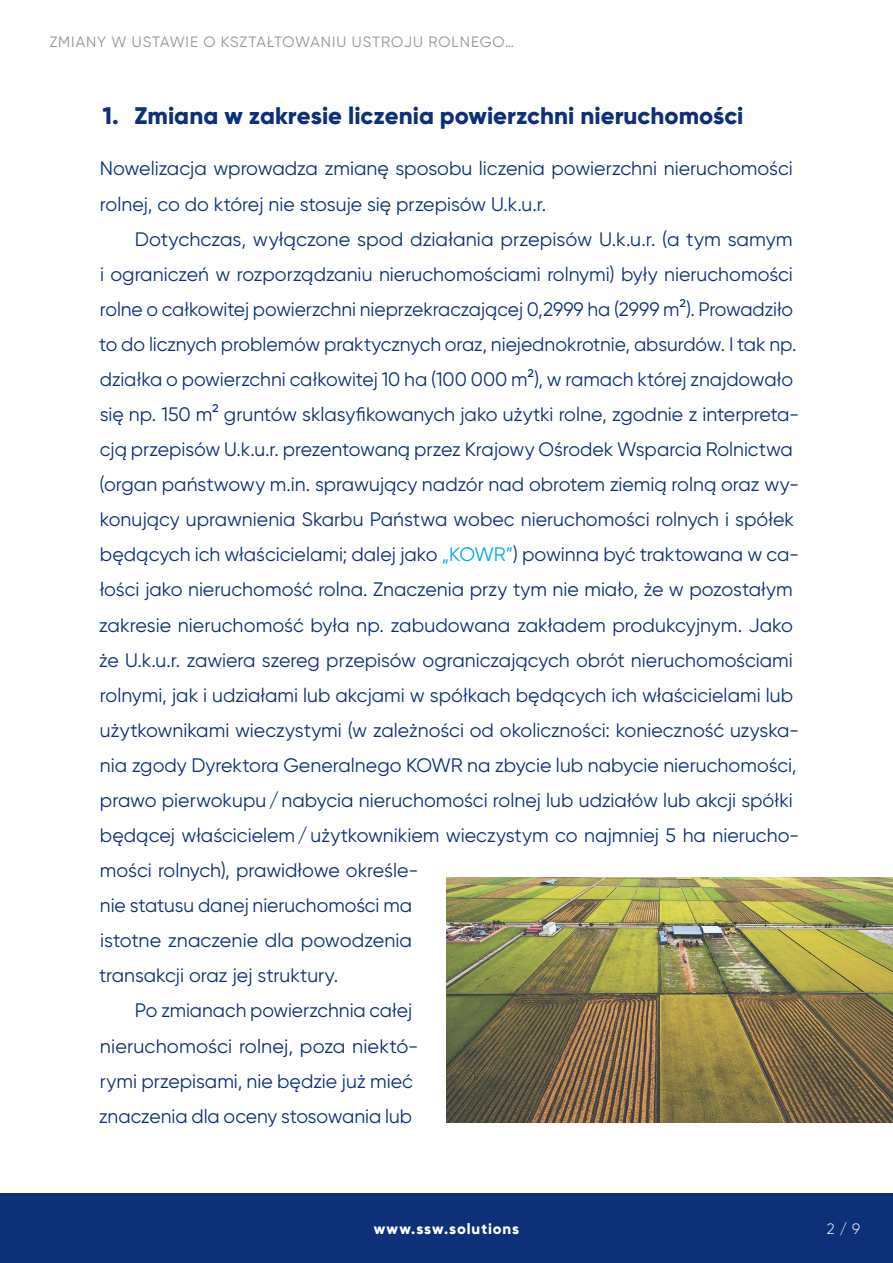
<style>
.page{position:relative;width:893px;height:1263px;background:#fff}
.page>*{position:absolute;margin:0;border:0;box-sizing:border-box;transform-origin:0 0}
.t1{font:800 24px "Gilroy";color:#0d3079}
.t2{font:19.5px/35.1px "Gilroy";color:#0d3079}
.t3{font:15px "Gilroy";letter-spacing:.055em;color:#939598}
.t4{font:800 15px "Gilroy";letter-spacing:.06em;color:#fff}
.t5{font:300 15px "Gilroy";color:#fff}
.s1{color:#00a8e4}
</style>
<div class="page">
<div style="left:0;top:1193px;width:893px;height:70px;background:#0d3079"></div>
<img style="left:446px;top:877px;width:447px;height:246px">
<p class="t3" style="left:50px;top:33px;width:466px">Zmiany w ustawie o kształtowaniu ustroju rolnego…</p>
<p class="t1" style="left:102px;top:101px;width:642px">1. Zmiana w zakresie liczenia powierzchni nieruchomości</p>
<p class="t2" style="left:100px;top:151px;width:695px">Nowelizacja wprowadza zmianę sposobu liczenia powierzchni nieruchomości rolnej, co do której nie stosuje się przepisów U.k.u.r.</p>
<p class="t2" style="left:99px;top:221px;width:702px;text-indent:36px">Dotychczas, wyłączone spod działania przepisów U.k.u.r. (a tym samym i ograniczeń w rozporządzaniu nieruchomościami rolnymi) były nieruchomości rolne o całkowitej powierzchni nieprzekraczającej 0,2999 ha (2999 m2). Prowadziło to do licznych problemów praktycznych oraz, niejednokrotnie, absurdów. I tak np. działka o powierzchni całkowitej 10 ha (100 000 m2), w ramach której znajdowało się np. 150 m2 gruntów sklasyfikowanych jako użytki rolne, zgodnie z interpreta&shy;cją przepisów U.k.u.r. prezentowaną przez Krajowy Ośrodek Wsparcia Rolnictwa (organ państwowy m.in. sprawujący nadzór nad obrotem ziemią rolną oraz wy&shy;konujący uprawnienia Skarbu Państwa wobec nieruchomości rolnych i spółek będących ich właścicielami; dalej jako <span class="s1">„KOWR</span></p>
<p class="t2" style="left:99px;top:537px;width:702px;text-indent:407px"><span class="s1">”</span>) powinna być traktowana w ca&shy;łości jako nieruchomość rolna. Znaczenia przy tym nie miało, że w pozostałym zakresie nieruchomość była np. zabudowana zakładem produkcyjnym. Jako że U.k.u.r. zawiera szereg przepisów ograniczających obrót nieruchomościami rolnymi, jak i udziałami lub akcjami w spółkach będących ich właścicielami lub użytkownikami wieczystymi (w zależności od okoliczności: konieczność uzyska&shy;nia zgody Dyrektora Generalnego KOWR</p>
<p class="t2" style="left:467px;top:747px;width:331px">na zbycie lub nabycie nieruchomości,</p>
<p class="t2" style="left:100px;top:782px;width:694px">prawo pierwokupu/nabycia nieruchomości rolnej lub udziałów lub akcji spółki</p>
<p class="t2" style="left:100px;top:817px;width:701px">będącej właścicielem/użytkownikiem wieczystym co najmniej 5 ha nierucho-</p>
<p class="t2" style="left:100px;top:852px;width:320px">mości rolnych), prawidłowe określe-</p>
<p class="t2" style="left:100px;top:887px;width:314px">nie statusu danej nieruchomości ma</p>
<p class="t2" style="left:100px;top:923px;width:314px">istotne znaczenie dla powodzenia</p>
<p class="t2" style="left:99px;top:958px;width:240px">transakcji oraz jej struktury.</p>
<p class="t2" style="left:135px;top:993px;width:279px">Po zmianach powierzchnia całej</p>
<p class="t2" style="left:100px;top:1028px;width:320px">nieruchomości rolnej, poza niektó-</p>
<p class="t2" style="left:100px;top:1063px;width:314px">rymi przepisami, nie będzie już mieć</p>
<p class="t2" style="left:99px;top:1098px;width:315px">znaczenia dla oceny stosowania lub</p>
<p class="t4" style="left:374px;top:1219px;width:147px">www.ssw.solutions</p>
<p class="t5" style="left:827px;top:1219px;width:35px">2 / 9</p>
</div>
